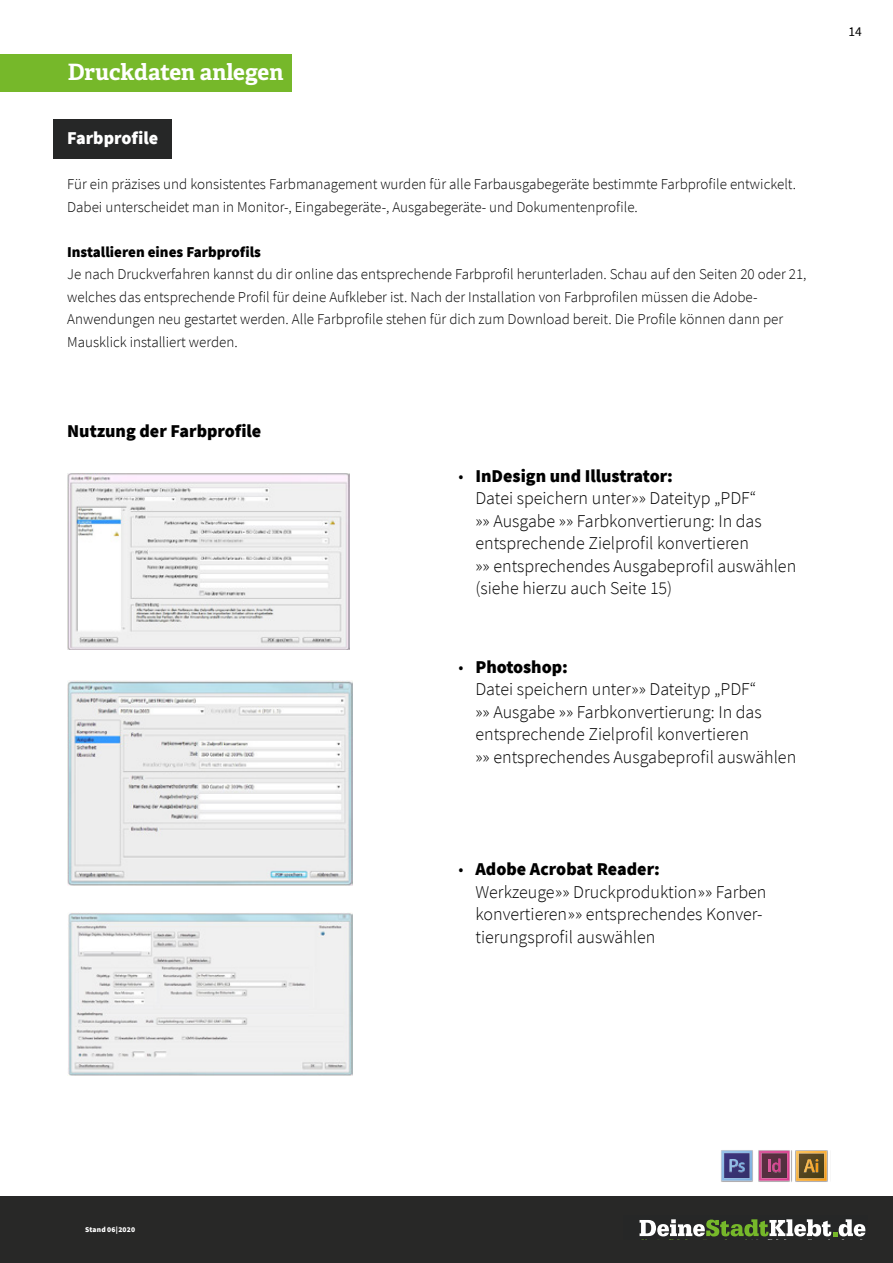
<style>
.page{position:relative;width:893px;height:1263px;background:#fff}
.page>*{position:absolute;margin:0;border:0;box-sizing:border-box;transform-origin:0 0}
.t1{font:700 22.5px "Adelle PE";letter-spacing:-.005em;color:#fff}
.t2{font:300 18px/22.5px "Source Sans Pro";color:#000}
.t3{font:900 18px "Source Sans Pro";color:#000}
.t4{font:900 18px "Source Sans Pro";color:#fff}
.t5{font:300 15px/22.5px "Source Sans Pro";color:#000}
.t6{font:900 15px "Source Sans Pro";color:#000}
.t7{font:13.5px "Source Sans Pro";color:#000}
.t8{font:900 7.5px "Source Sans Pro";letter-spacing:.025em;color:#fff}
.s1{font-weight:900}
</style>
<div class="page">
<div style="left:0;top:1197px;width:893px;height:66px;background:#282827"></div>
<svg style="left:639px;top:1219px;width:226px;height:17px"></svg>
<img style="left:67px;top:474px;width:283px;height:175px">
<img style="left:67px;top:681px;width:285px;height:204px">
<img style="left:68px;top:913px;width:284px;height:162px">
<img style="left:758px;top:1150px;width:32px;height:32px">
<svg style="left:759px;top:1151px;width:30px;height:30px"></svg>
<img style="left:795px;top:1150px;width:33px;height:32px">
<svg style="left:796px;top:1151px;width:31px;height:30px"></svg>
<img style="left:721px;top:1150px;width:32px;height:32px">
<svg style="left:722px;top:1151px;width:30px;height:29px"></svg>
<div style="left:53px;top:120px;width:119px;height:39px;background:#262727"></div>
<div style="left:0;top:54px;width:292px;height:38px;background:#76b82a"></div>
<h1 class="t1" style="left:68px;top:55px;width:217px">Druckdaten anlegen</h1>
<p class="t4" style="left:67px;top:126px;width:93px">Farbprofile</p>
<p class="t5" style="left:67px;top:173px;width:730px">Für ein präzises und konsistentes Farbmanagement wurden für alle Farbausgabegeräte bestimmte Farbprofile entwickelt.<br>Dabei unterscheidet man in Monitor-, Eingabegeräte-, Ausgabegeräte- und Dokumentenprofile.</p>
<p class="t6" style="left:67px;top:241px;width:195px">Installieren eines Farbprofils</p>
<p class="t5" style="left:67px;top:263px;width:741px">Je nach Druckverfahren kannst du dir online das entsprechende Farbprofil herunterladen. Schau auf den Seiten 20 oder 21, welches das entsprechende Profil für deine Aufkleber ist. Nach der Installation von Farbprofilen müssen die Adobe-Anwendungen neu gestartet werden. Alle Farbprofile stehen für dich zum Download bereit. Die Profile können dann per Mausklick installiert werden.</p>
<p class="t3" style="left:67px;top:418px;width:196px">Nutzung der Farbprofile</p>
<p class="t2" style="left:475px;top:464px;width:322px;text-indent:-17px">• <span class="s1">InDesign und Illustrator:<br></span>Datei speichern unter»» Dateityp „PDF“<br>»» Ausgabe »» Farbkonvertierung: In das entsprechende Zielprofil konvertieren<br>»» entsprechendes Ausgabeprofil auswählen (siehe hierzu auch Seite 15)</p>
<p class="t2" style="left:475px;top:656px;width:322px;text-indent:-17px">• <span class="s1">Photoshop:<br></span>Datei speichern unter»» Dateityp „PDF“<br>»» Ausgabe »» Farbkonvertierung: In das entsprechende Zielprofil konvertieren<br>»» entsprechendes Ausgabeprofil auswählen</p>
<p class="t2" style="left:475px;top:858px;width:293px;text-indent:-17px">• <span class="s1">Adobe Acrobat Reader:<br></span>Werkzeuge »» Druckproduktion »» Farben konvertieren»» entsprechendes Konver&shy;tierungsprofil auswählen</p>
<p class="t7" style="left:848px;top:23px;width:15px">14</p>
<p class="t8" style="left:85px;top:1225px;width:52px">Stand 06|2020</p>
</div>
